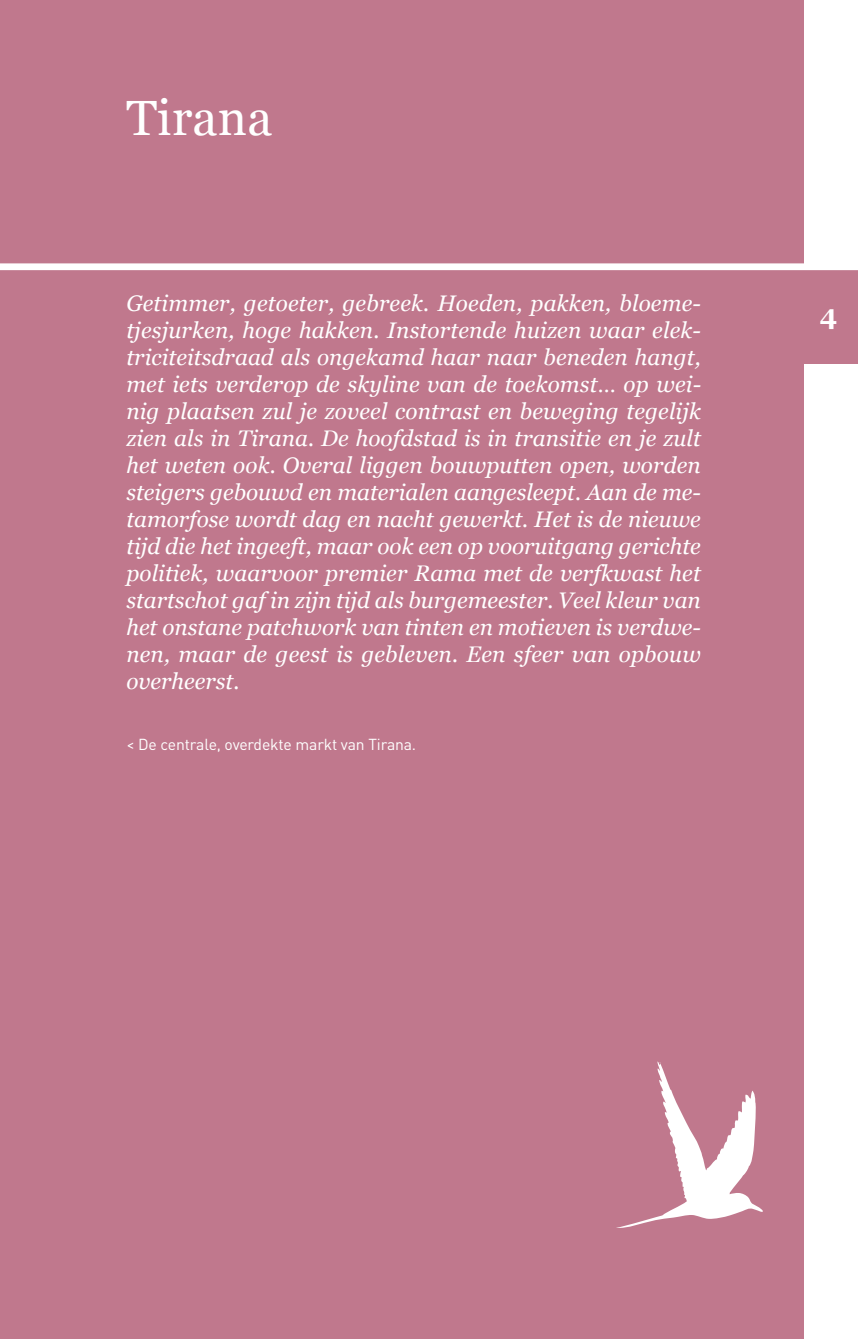
<style>
.page{position:relative;width:858px;height:1339px;background:#fff}
.page>*{position:absolute;margin:0;border:0;box-sizing:border-box;transform-origin:0 0}
.t1{font:49.5px "Georgia";letter-spacing:.005em;color:#fff}
.t2{font:700 27px "Georgia";color:#fff}
.t3{font:italic 22.5px/27px "Georgia";letter-spacing:.01em;color:#fff;text-align:justify}
.t4{font:15.75px "DIN Pro";letter-spacing:-.01em;color:#fff}
</style>
<div class="page">
<div style="left:0;top:0;width:803px;height:1339px;background:#c0788d"></div>
<div style="left:802px;top:268px;width:55px;height:96px;background:#c0788d"></div>
<div style="left:0;top:263px;width:857px;height:7px;background:#fff"></div>
<svg style="left:616px;top:1061px;width:146px;height:167px"></svg>
<h1 class="t1" style="left:126px;top:90px;width:147px">Tirana</h1>
<p class="t3" style="left:126px;top:289px;width:576px">Getimmer, getoeter, gebreek. Hoeden, pakken, bloeme&shy;tjesjurken, hoge hakken. Instortende huizen waar elek&shy;triciteitsdraad als ongekamd haar naar beneden hangt, met iets verderop de skyline van de toekomst… op wei&shy;nig plaatsen zul je zoveel contrast en beweging tegelijk zien als in Tirana. De hoofdstad is in transitie en je zult het weten ook. Overal liggen bouwputten open, worden steigers gebouwd en materialen aangesleept. Aan de me&shy;tamorfose wordt dag en nacht gewerkt. Het is de nieuwe tijd die het ingeeft, maar ook een op vooruitgang gerichte politiek, waarvoor premier Rama met de verfkwast het startschot gaf in zijn tijd als burgemeester. Veel kleur van het onstane patchwork van tinten en motieven is verdwe&shy;nen, maar de geest is gebleven. Een sfeer van opbouw overheerst.</p>
<p class="t4" style="left:126px;top:731px;width:291px">&lt; De centrale, overdekte markt van Tirana.</p>
<p class="t2" style="left:819px;top:299px;width:19px">4</p>
</div>
